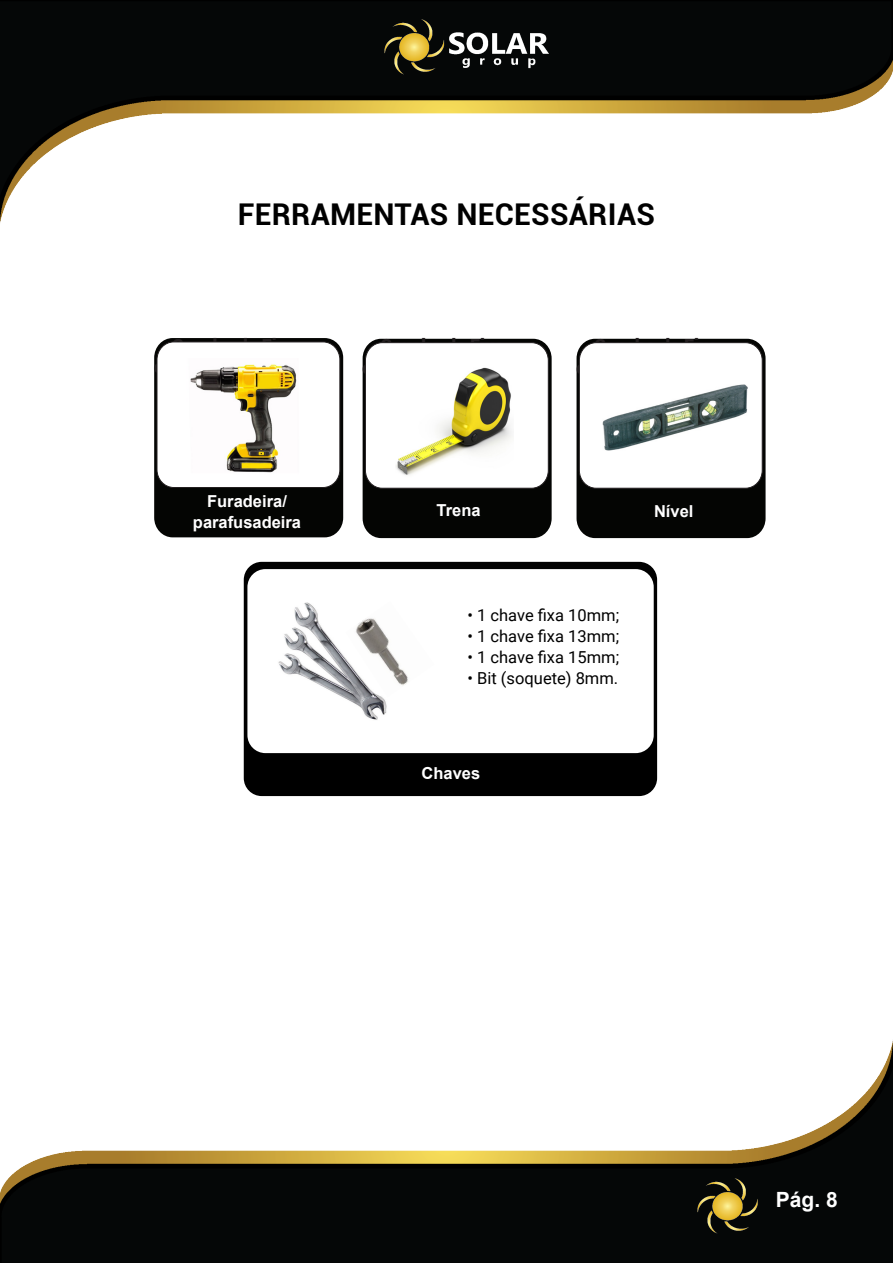
<style>
.page{position:relative;width:893px;height:1263px;background:#fff}
.page>*{position:absolute;margin:0;border:0;box-sizing:border-box;transform-origin:0 0}
.t1{font:700 30px "Roboto";letter-spacing:.01em;color:#000}
.t2{font:700 21px "Arial";color:#fff}
.t3{font:16.5px "Roboto";color:#000}
.t4{font:700 16.5px "Arial";color:#fff}
</style>
<div class="page">
<img style="left:0;top:0;width:893px;height:1263px">
<img style="left:385px;top:19px;width:164px;height:55px">
<img style="left:697px;top:1178px;width:62px;height:55px">
<div style="left:244px;top:562px;width:413px;height:234px;background:#000;border-radius:18px"></div>
<div style="left:247px;top:569px;width:407px;height:184px;background:#fff;border-radius:18px"></div>
<img style="left:278px;top:602px;width:109px;height:118px">
<img style="left:346px;top:602px;width:62px;height:95px">
<div style="left:154px;top:338px;width:189px;height:199px;background:#040503;border-radius:19px"></div>
<div style="left:157px;top:342px;width:183px;height:145px;background:#fff;border-radius:17px"></div>
<div style="left:157px;top:341px;width:183px;height:147px;border:1px solid #231f20;border-radius:17px"></div>
<img style="left:190px;top:364px;width:107px;height:109px">
<div style="left:363px;top:339px;width:189px;height:199px;background:#040503;border-radius:19px"></div>
<div style="left:365px;top:343px;width:183px;height:145px;background:#fff;border-radius:17px"></div>
<div style="left:365px;top:342px;width:184px;height:147px;border:1px solid #231f20;border-radius:17px"></div>
<img style="left:396px;top:367px;width:116px;height:108px">
<div style="left:576px;top:339px;width:189px;height:199px;background:#040503;border-radius:19px"></div>
<div style="left:579px;top:343px;width:183px;height:145px;background:#fff;border-radius:17px"></div>
<div style="left:579px;top:342px;width:184px;height:147px;border:1px solid #231f20;border-radius:17px"></div>
<img style="left:603px;top:385px;width:144px;height:66px">
<p class="t1" style="left:238px;top:193px;width:419px">FERRAMENTAS NECESSÁRIAS</p>
<p class="t4" style="left:207px;top:489px;width:81px">Furadeira/</p>
<p class="t4" style="left:193px;top:510px;width:110px">parafusadeira</p>
<p class="t4" style="left:437px;top:499px;width:46px">Trena</p>
<p class="t4" style="left:654px;top:499px;width:41px">Nível</p>
<p class="t3" style="left:467px;top:603px;width:153px">• 1 chave fixa 10mm;</p>
<p class="t3" style="left:467px;top:624px;width:153px">• 1 chave fixa 13mm;</p>
<p class="t3" style="left:467px;top:645px;width:153px">• 1 chave fixa 15mm;</p>
<p class="t3" style="left:467px;top:666px;width:152px">• Bit (soquete) 8mm.</p>
<p class="t4" style="left:421px;top:761px;width:60px">Chaves</p>
<p class="t2" style="left:776px;top:1185px;width:63px">Pág. 8</p>
</div>
